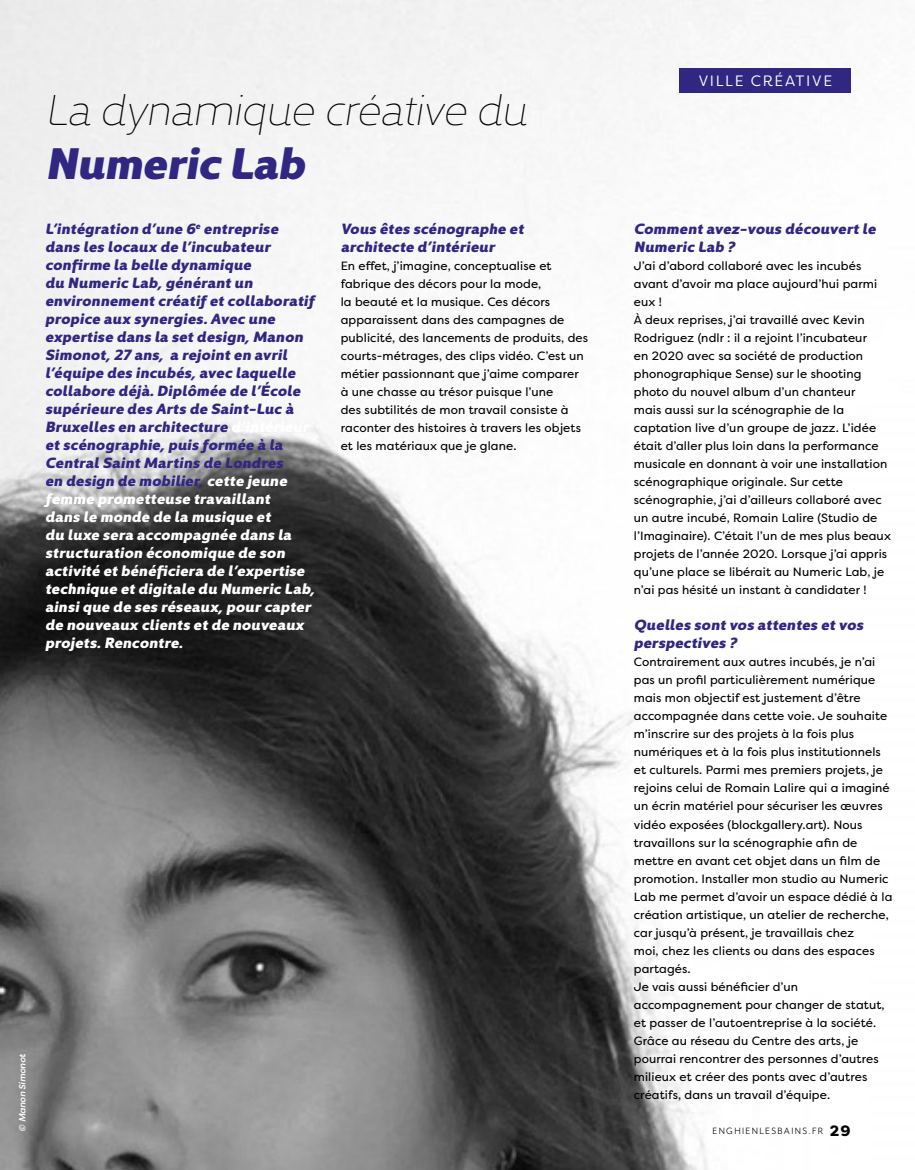
<style>
.page{position:relative;width:915px;height:1170px;background:#fff}
.page>*{position:absolute;margin:0;border:0;box-sizing:border-box;transform-origin:0 0}
.t1{font:italic 900 44.7px "Kyrial Display Pro";letter-spacing:-.01em;color:#312783}
.t2{font:italic 200 43.5px "Kyrial Pro Display";letter-spacing:-.01em;color:#000}
.t3{font:italic 900 15px/18px "Kyrial Display Pro";letter-spacing:.01em;color:#312783}
.t4{font:15px "Filson Soft";letter-spacing:.11em;color:#fff}
.t5{font:12px/18px "Filson Pro";letter-spacing:.01em;color:#000}
.t6{font:10.5px "Mr Eaves Mod OT";letter-spacing:.13em;color:#000}
.t7{font:italic 500 9px "Filson Pro";letter-spacing:-.02em;color:#fff}
.s1{color:#fff}
.s2{font-family:"Filson Soft";font-weight:900;font-size:15px}
</style>
<div class="page">
<img style="left:0;top:0;width:851px;height:1169px">
<div style="left:679px;top:68px;width:171px;height:24px;background:#312783"></div>
<p class="t7" style="left:16px;top:1131px;width:79px;rotate:-90deg">© Manon Simonot</p>
<h2 class="t2" style="left:45px;top:79px;width:483px">La dynamique créative du</h2>
<h1 class="t1" style="left:45px;top:128px;width:261px">Numeric Lab</h1>
<p class="t4" style="left:698px;top:71px;width:135px">VILLE CRÉATIVE</p>
<p class="t3" style="left:340px;top:218px;width:184px">Vous êtes scénographe et architecte d’intérieur</p>
<p class="t5" style="left:340px;top:257px;width:249px">En effet, j’imagine, conceptualise et fabrique des décors pour la mode,<br>la beauté et la musique. Ces décors apparaissent dans des campagnes de publicité, des lancements de produits, des courts-métrages, des clips vidéo. C’est un métier passionnant que j’aime comparer à une chasse au trésor puisque l’une<br>des subtilités de mon travail consiste à raconter des histoires à travers les objets et les matériaux que je glane.</p>
<p class="t3" style="left:45px;top:218px;width:271px">L’intégration d’une 6<sup>e</sup> entreprise dans les locaux de l’incubateur confirme la belle dynamique<br>du Numeric Lab, générant un environnement créatif et collaboratif propice aux synergies. Avec une expertise dans la set design, Manon Simonot, 27 ans, a rejoint en avril l’équipe des incubés, avec laquelle collabore déjà. Diplômée de l’École supérieure des Arts de Saint-Luc à Bruxelles en architecture <span class="s1">d’intérieur </span>et scénographie, puis formée à la Central Saint Martins de Londres<br>en design de mobilier, <span class="s1">cette jeune femme prometteuse travaillant<br>dans le monde de la musique et<br>du luxe sera accompagnée dans la structuration économique de son activité et bénéficiera de l’expertise technique et digitale du Numeric Lab, ainsi que de ses réseaux, pour capter de nouveaux clients et de nouveaux projets. Rencontre.</span></p>
<p class="t3" style="left:633px;top:218px;width:243px">Comment avez-vous découvert le<br>Numeric Lab ?</p>
<p class="t5" style="left:633px;top:257px;width:258px">J’ai d’abord collaboré avec les incubés avant d’avoir ma place aujourd’hui parmi eux !<br>À deux reprises, j’ai travaillé avec Kevin Rodriguez (ndlr : il a rejoint l’incubateur<br>en 2020 avec sa société de production phonographique Sense) sur le shooting photo du nouvel album d’un chanteur<br>mais aussi sur la scénographie de la captation live d’un groupe de jazz. L’idée était d’aller plus loin dans la performance musicale en donnant à voir une installation scénographique originale. Sur cette scénographie, j’ai d’ailleurs collaboré avec un autre incubé, Romain Lalire (Studio de l’Imaginaire). C’était l’un de mes plus beaux projets de l’année 2020. Lorsque j’ai appris qu’une place se libérait au Numeric Lab, je n’ai pas hésité un instant à candidater !</p>
<p class="t3" style="left:633px;top:614px;width:231px">Quelles sont vos attentes et vos perspectives ?</p>
<p class="t5" style="left:633px;top:653px;width:260px">Contrairement aux autres incubés, je n’ai pas un profil particulièrement numérique mais mon objectif est justement d’être accompagnée dans cette voie. Je souhaite m’inscrire sur des projets à la fois plus numériques et à la fois plus institutionnels et culturels. Parmi mes premiers projets, je rejoins celui de Romain Lalire qui a imaginé un écrin matériel pour sécuriser les œuvres vidéo exposées (blockgallery.art). Nous travaillons sur la scénographie afin de mettre en avant cet objet dans un film de promotion. Installer mon studio au Numeric Lab me permet d’avoir un espace dédié à la création artistique, un atelier de recherche, car jusqu’à présent, je travaillais chez<br>moi, chez les clients ou dans des espaces partagés.<br>Je vais aussi bénéficier d’un accompagnement pour changer de statut, et passer de l’autoentreprise à la société.<br>Grâce au réseau du Centre des arts, je pourrai rencontrer des personnes d’autres milieux et créer des ponts avec d’autres créatifs, dans un travail d’équipe.</p>
<p class="t6" style="left:712px;top:1125px;width:140px">ENGHIENLESBAINS.FR <span class="s2">29</span></p>
</div>
